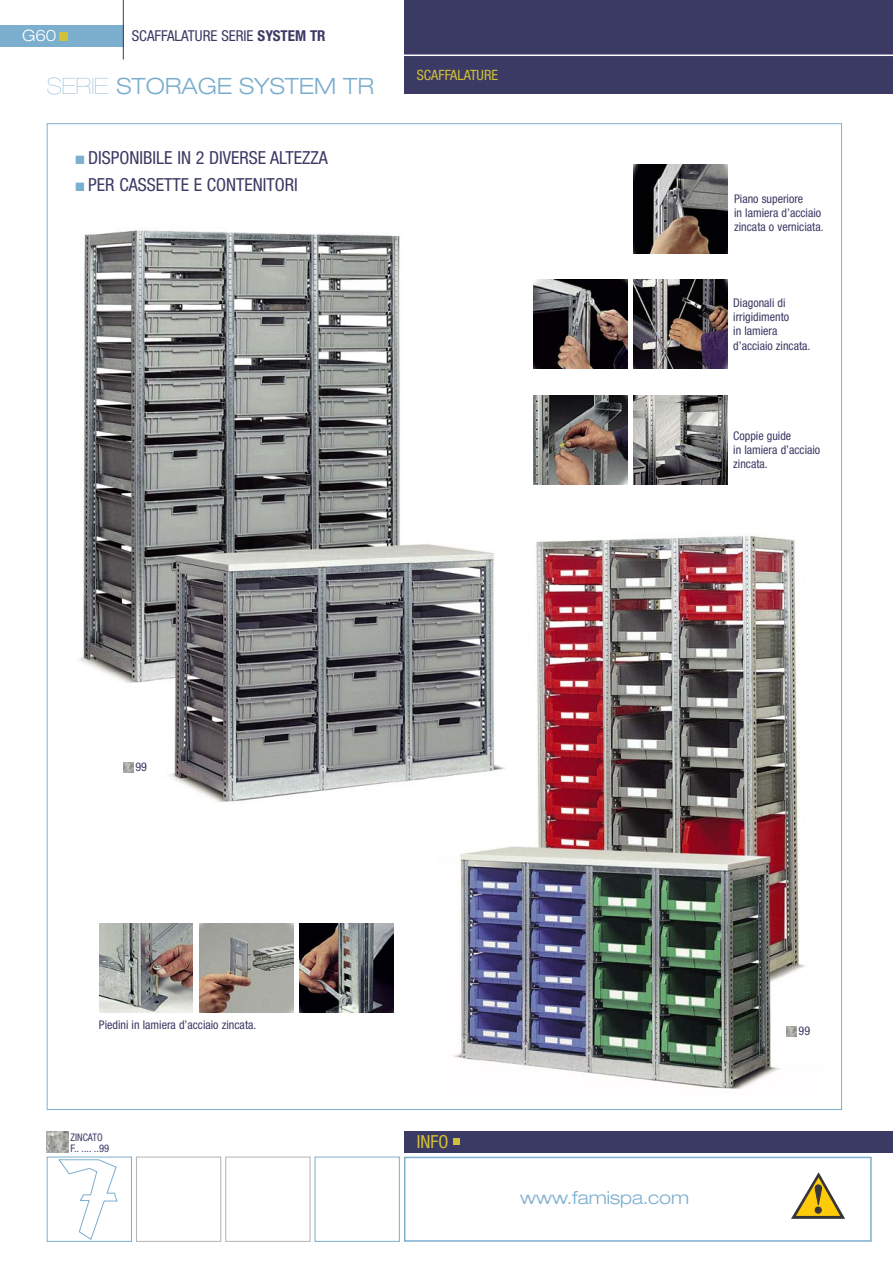
<style>
.page{position:relative;width:893px;height:1263px;background:#fff}
.page>*{position:absolute;margin:0;border:0;box-sizing:border-box;transform-origin:0 0}
.t1{font:300 expanded 22.5px "Helvetica Neue LT Std";color:#7caece}
.t2{font:condensed 18px "Helvetica Neue LT Std";color:#3b3a64}
.t3{font:300 expanded 18px "Helvetica Neue LT Std";color:#7caece}
.t4{font:condensed 18px "Helvetica Neue LT Std";color:#d2c036}
.t5{font:300 expanded 15.75px "Helvetica Neue LT Std";color:#fff}
.t6{font:condensed 15px "Helvetica Neue LT Std";color:#3b3a64}
.t7{font:condensed 14.25px "Helvetica Neue LT Std";color:#d2c036}
.t8{font:condensed 12px/14.2px "Helvetica Neue LT Std";color:#3b3a64}
.t9{font:condensed 10.5px/10.5px "Helvetica Neue LT Std";color:#3b3a64;scale:.95 1}
.s1{font-weight:700}
.s2{font-weight:200}
.s3{color:#7caece}
</style>
<div class="page">
<img style="left:454px;top:535px;width:352px;height:554px">
<div style="left:404px;top:1157px;width:468px;height:85px;border:2px solid #7caece"></div>
<div style="left:404px;top:0;width:489px;height:94px;background:#3b3a64"></div>
<hr style="left:404px;top:55px;width:489px;height:1px;background:#fff">
<div style="left:0;top:26px;width:123px;height:21px;background:#7caece"></div>
<div style="left:60px;top:32px;width:8px;height:9px;background:#d2c036"></div>
<hr style="left:123px;top:0;width:1px;height:60px;background:#3b3a64">
<div style="left:404px;top:1131px;width:489px;height:21px;background:#3b3a64"></div>
<div style="left:47px;top:1157px;width:85px;height:85px;border:1px solid #7caece"></div>
<svg style="left:58px;top:1159px;width:60px;height:81px"></svg>
<div style="left:315px;top:1157px;width:85px;height:85px;border:1px solid #7caece"></div>
<div style="left:225px;top:1157px;width:85px;height:85px;border:1px solid #b3b3b3"></div>
<div style="left:136px;top:1157px;width:85px;height:85px;border:1px solid #b3b3b3"></div>
<div style="left:453px;top:1138px;width:7px;height:7px;background:#d2c036"></div>
<svg style="left:791px;top:1172px;width:54px;height:47px"></svg>
<img style="left:47px;top:1131px;width:21px;height:21px">
<img style="left:78px;top:230px;width:441px;height:591px">
<img style="left:99px;top:923px;width:94px;height:89px">
<img style="left:200px;top:923px;width:93px;height:89px">
<img style="left:300px;top:923px;width:93px;height:89px">
<img style="left:634px;top:164px;width:93px;height:90px">
<img style="left:534px;top:280px;width:93px;height:89px">
<img style="left:634px;top:280px;width:93px;height:89px">
<img style="left:534px;top:395px;width:93px;height:90px">
<img style="left:634px;top:395px;width:93px;height:90px">
<svg style="left:123px;top:762px;width:10px;height:10px"></svg>
<svg style="left:786px;top:1026px;width:10px;height:10px"></svg>
<p class="t5" style="left:22px;top:30px;width:36px">G60</p>
<p class="t6" style="left:132px;top:30px;width:195px">SCAFFALATURE SERIE <span class="s1">SYSTEM TR</span></p>
<p class="t1" style="left:47px;top:78px;width:329px"><span class="s2">SERIE</span> STORAGE SYSTEM TR</p>
<p class="t2" style="left:75px;top:151px;width:254px"><span class="s3">■</span> DISPONIBILE IN 2 DIVERSE ALTEZZA</p>
<p class="t2" style="left:75px;top:178px;width:224px"><span class="s3">■</span> PER CASSETTE E CONTENITORI</p>
<p class="t7" style="left:417px;top:70px;width:83px">SCAFFALATURE</p>
<p class="t8" style="left:734px;top:192px;width:91px">Piano superiore<br>in lamiera d’acciaio zincata o verniciata.</p>
<p class="t8" style="left:733px;top:296px;width:79px">Diagonali di irrigidimento<br>in lamiera d’acciaio zincata.</p>
<p class="t8" style="left:733px;top:429px;width:88px">Coppie guide<br>in lamiera d’acciaio zincata.</p>
<p class="t8" style="left:136px;top:761px;width:13px">99</p>
<p class="t8" style="left:99px;top:1018px;width:159px">Piedini in lamiera d’acciaio zincata.</p>
<p class="t9" style="left:71px;top:1133px;width:42px">ZINCATO<br>F.. .... ..99</p>
<p class="t4" style="left:417px;top:1135px;width:33px">INFO</p>
<p class="t3" style="left:520px;top:1191px;width:171px">www.famispa.com</p>
<p class="t8" style="left:799px;top:1025px;width:13px">99</p>
</div>
